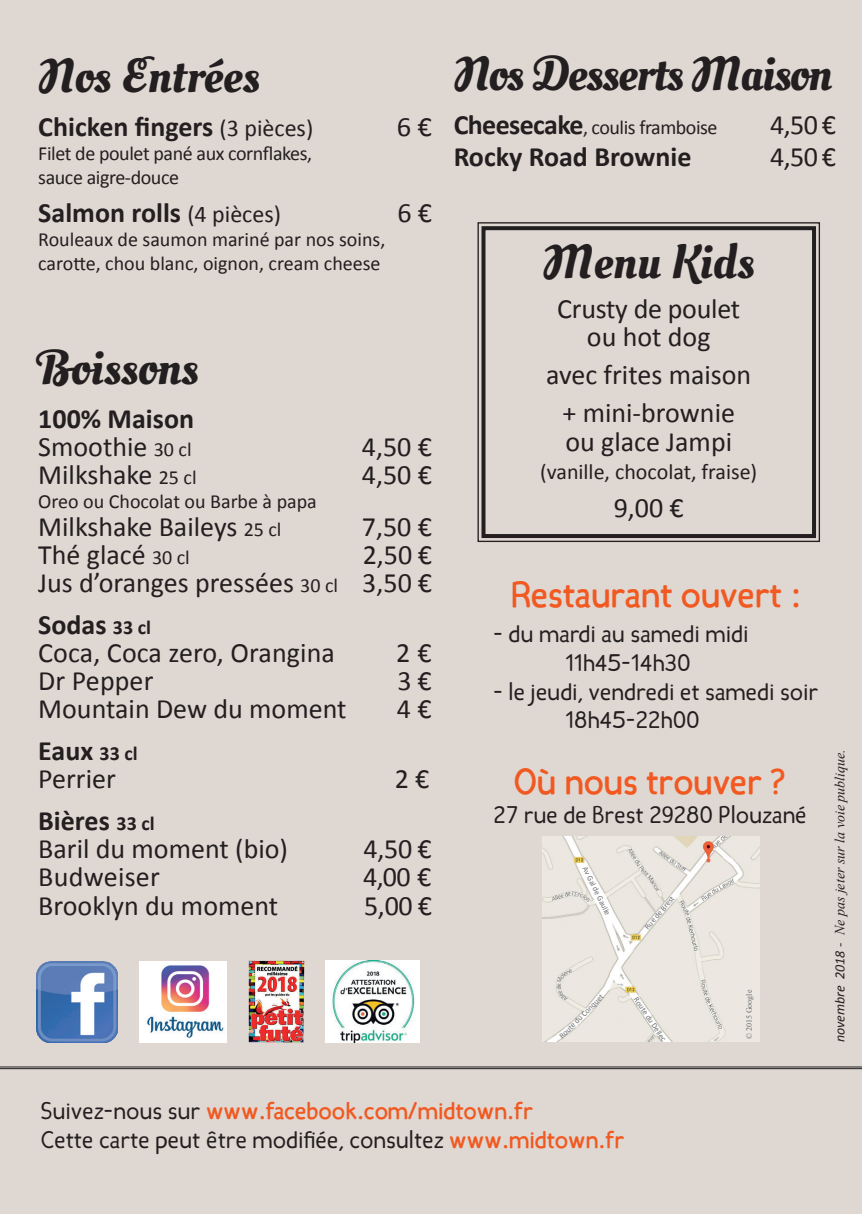
<style>
.page{position:relative;width:862px;height:1214px;background:#fff}
.page>*{position:absolute;margin:0;border:0;box-sizing:border-box;transform-origin:0 0}
.t1{font:48px "Oleo Script Swash Caps";color:#231f20}
.t2{font:48px "Oleo Script Swash Caps";letter-spacing:-.02em;color:#231f20}
.t3{font:700 36px "Candela";color:#f15921}
.t4{font:28px/28px "Calibri";color:#231f20}
.t5{font:700 28px/28px "Calibri";color:#231f20}
.t6{font:24px/28.8px "Candela";color:#231f20}
.t7{font:22px "Calibri";color:#231f20}
.t8{font:20px/24px "Calibri";color:#231f20}
.t9{font:20px/24px "Calibri";letter-spacing:-.02em;color:#231f20}
.t10{font:italic 14px "Times New Roman";color:#231f20}
.t11{font:8px "Calibri";color:#6c6d70}
.t12{font:8px "Times New Roman";color:#6c6d70}
.s1{font-weight:400;font-size:24px}
.s2{font-weight:400}
.s3{font-weight:400;font-size:20px}
.s4{font-size:20px}
.s5{font-weight:700}
.s6{font-weight:700;font-size:20px}
.s7{font-weight:700;font-size:28px}
.s8{font-family:"Calibri"}
.s9{font-weight:700;color:#f15921}
</style>
<div class="page">
<div style="left:0;top:0;width:862px;height:1213px;background:#ded7d2"></div>
<div style="left:477px;top:221px;width:343px;height:321px;background:#ded7d2"></div>
<div style="left:481px;top:226px;width:335px;height:312px;border:4px solid #231f20"></div>
<img style="left:37px;top:961px;width:80px;height:80px">
<img style="left:542px;top:836px;width:217px;height:205px">
<hr style="left:0;top:1066px;width:862px;height:1px;background:#231f20">
<hr style="left:0;top:1068px;width:862px;height:1px;background:#231f20">
<img style="left:139px;top:961px;width:88px;height:81px">
<img style="left:248px;top:960px;width:56px;height:82px">
<img style="left:325px;top:960px;width:95px;height:81px">
<h1 class="t1" style="left:38px;top:47px;width:223px">Nos Entrées</h1>
<p class="t5" style="left:38px;top:111px;width:276px">Chicken fingers <span class="s1">(3 pièces)</span></p>
<p class="t4" style="left:397px;top:111px;width:37px">6€</p>
<p class="t9" style="left:38px;top:140px;width:275px">Filet de poulet pané aux cornflakes, sauce aigre-douce</p>
<p class="t5" style="left:38px;top:197px;width:244px">Salmon rolls <span class="s1">(4 pièces)</span></p>
<p class="t4" style="left:397px;top:197px;width:36px">6€</p>
<p class="t8" style="left:38px;top:226px;width:349px">Rouleaux de saumon mariné par nos soins, carotte, chou blanc, oignon, cream cheese</p>
<h1 class="t1" style="left:38px;top:339px;width:162px">Boissons</h1>
<p class="t5" style="left:38px;top:403px;width:157px">100% Maison<br><span class="s2">Smoothie</span> <span class="s3">30 cl</span></p>
<p class="t4" style="left:362px;top:431px;width:72px">4,50 €</p>
<p class="t4" style="left:38px;top:459px;width:160px">Milkshake <span class="s4">25 cl</span></p>
<p class="t4" style="left:362px;top:459px;width:72px">4,50 €</p>
<p class="t8" style="left:38px;top:488px;width:280px">Oreo ou Chocolat ou Barbe à papa</p>
<p class="t4" style="left:38px;top:511px;width:245px">Milkshake Baileys <span class="s4">25 cl</span></p>
<p class="t4" style="left:362px;top:511px;width:72px">7,50 €</p>
<p class="t4" style="left:38px;top:539px;width:153px">Thé glacé <span class="s4">30 cl</span></p>
<p class="t4" style="left:38px;top:539px;width:395px;text-align:right">2,50 €<br>Jus d’oranges pressées <span class="s4">30 cl</span> 3,50 €</p>
<p class="t4" style="left:38px;top:609px;width:298px"><span class="s5">Sodas</span> <span class="s6">33 cl<br></span>Coca, Coca zero, Orangina</p>
<p class="t4" style="left:396px;top:637px;width:37px">2 €</p>
<p class="t4" style="left:38px;top:665px;width:117px">Dr Pepper</p>
<p class="t4" style="left:398px;top:665px;width:36px">3€</p>
<p class="t4" style="left:38px;top:693px;width:310px">Mountain Dew du moment</p>
<p class="t4" style="left:397px;top:693px;width:36px">4 €</p>
<p class="t4" style="left:38px;top:735px;width:101px"><span class="s5">Eaux</span> <span class="s6">33 cl<br></span>Perrier</p>
<p class="t4" style="left:395px;top:763px;width:36px">2 €</p>
<p class="t4" style="left:38px;top:805px;width:251px"><span class="s5">Bières</span> <span class="s6">33 cl<br></span>Baril du moment (bio)</p>
<p class="t4" style="left:363px;top:833px;width:70px">4,50 €</p>
<p class="t4" style="left:38px;top:861px;width:123px">Budweiser</p>
<p class="t4" style="left:363px;top:861px;width:70px">4,00 €</p>
<p class="t4" style="left:38px;top:890px;width:241px">Brooklyn du moment</p>
<p class="t4" style="left:364px;top:890px;width:69px">5,00 €</p>
<h1 class="t2" style="left:454px;top:45px;width:380px">Nos Desserts Maison</h1>
<p class="t9" style="left:454px;top:114px;width:265px"><span class="s7">Cheesecake</span>, coulis framboise</p>
<p class="t4" style="left:770px;top:109px;width:67px">4,50 €</p>
<p class="t5" style="left:454px;top:141px;width:239px">Rocky Road Brownie</p>
<p class="t4" style="left:770px;top:141px;width:67px">4,50 €</p>
<h1 class="t1" style="left:543px;top:233px;width:213px">Menu Kids</h1>
<p class="t4" style="left:557px;top:294px;width:184px;text-align:center">Crusty de poulet ou hot dog</p>
<p class="t4" style="left:546px;top:355px;width:207px;line-height:38px;text-align:center">avec frites maison + mini-brownie</p>
<p class="t4" style="left:565px;top:426px;width:168px">ou glace Jampi</p>
<p class="t7" style="left:540px;top:457px;width:219px">(vanille, chocolat, fraise)</p>
<p class="t4" style="left:614px;top:492px;width:72px">9,00 €</p>
<p class="t3" style="left:510px;top:571px;width:293px">Restaurant ouvert :</p>
<p class="t6" style="left:493px;top:619px;width:256px;text-align:center">- du mardi au samedi midi<br>11h45-14h30</p>
<p class="t6" style="left:565px;top:676px;width:254px;text-indent:-72px">- le jeudi, vendredi et samedi soir<br>18h45-22h00</p>
<p class="t3" style="left:514px;top:758px;width:274px">Où nous trouver ?</p>
<p class="t6" style="left:493px;top:800px;width:315px">27 rue de Brest 29280 Plouzané</p>
<p class="t11" style="left:589px;top:864px;width:55px;rotate:64deg">Av Gal de Gaulle</p>
<p class="t11" style="left:642px;top:924px;width:43px;rotate:-49deg">Rue de Brest</p>
<p class="t11" style="left:557px;top:1033px;width:60px;rotate:-45deg">Route du Conquet</p>
<p class="t11" style="left:640px;top:995px;width:53px;rotate:56deg">Route du Dellec</p>
<p class="t12" style="left:744px;top:1039px;width:51px;rotate:-90deg">© 2015 Google</p>
<p class="t10" style="left:830px;top:1042px;width:295px;rotate:-90deg"><span class="s8">novembre 2018 -</span> Ne pas jeter sur la voie publique.</p>
<p class="t6" style="left:41px;top:1096px;width:585px">Suivez-nous sur <span class="s9">www.facebook.com/midtown.fr<br></span>Cette carte peut être modifiée, consultez <span class="s9">www.midtown.fr</span></p>
</div>
